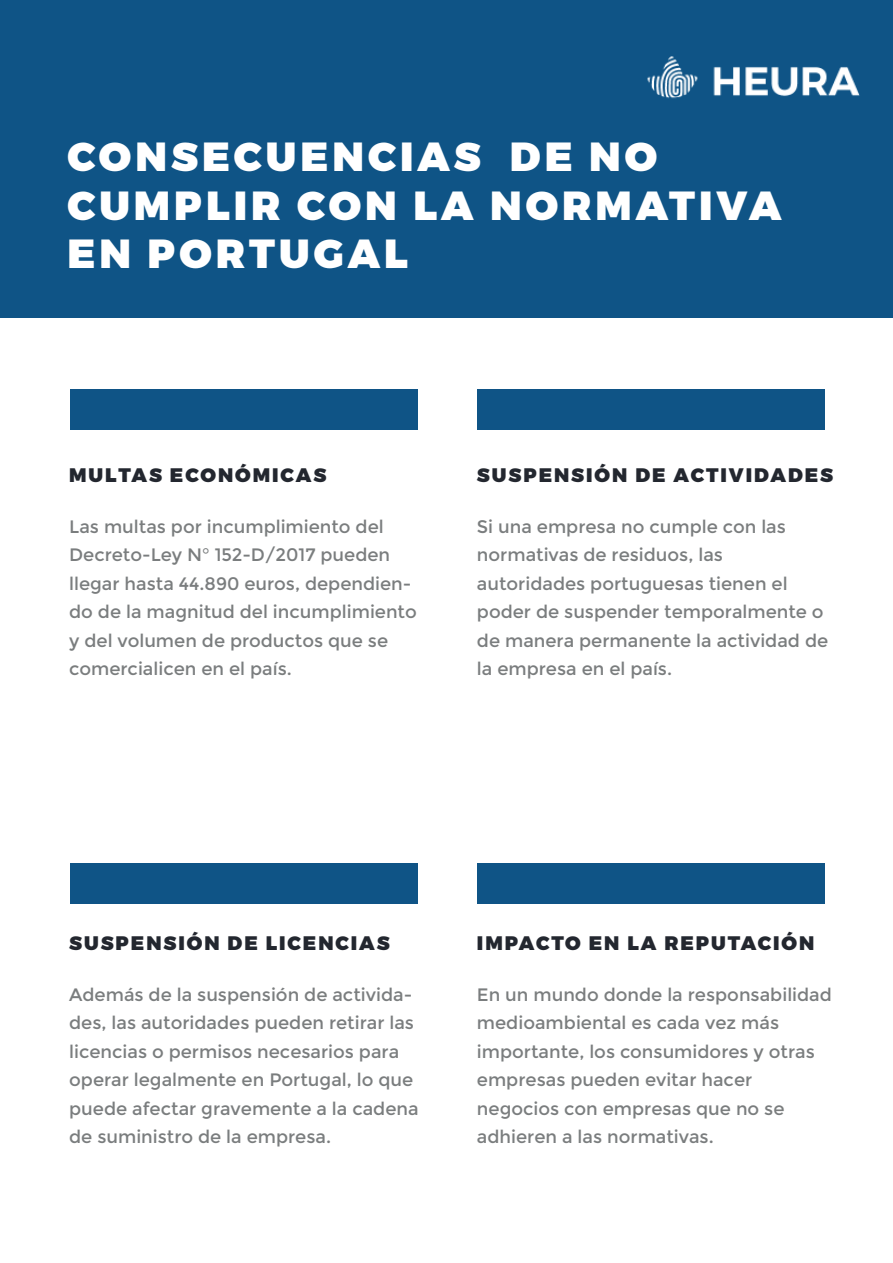
<style>
.page{position:relative;width:893px;height:1263px;background:#fff}
.page>*{position:absolute;margin:0;border:0;box-sizing:border-box;transform-origin:0 0}
.t1{font:900 40.5px/48.6px "Montserrat";letter-spacing:.1em;color:#fff}
.t2{font:900 19.5px "Montserrat";letter-spacing:.1em;color:#23272f}
.t3{font:18px/28.5px "Montserrat";color:#7a7d7e}
</style>
<div class="page">
<div style="left:0;top:0;width:893px;height:318px;background:#0f5486"></div>
<div style="left:70px;top:389px;width:347px;height:40px;background:#0f5486"></div>
<div style="left:477px;top:389px;width:347px;height:40px;background:#0f5486"></div>
<div style="left:70px;top:863px;width:347px;height:41px;background:#0f5486"></div>
<div style="left:477px;top:863px;width:347px;height:41px;background:#0f5486"></div>
<img style="left:647px;top:56px;width:213px;height:43px">
<h1 class="t1" style="left:67px;top:134px;width:715px">CONSECUENCIAS DE NO<br>CUMPLIR CON LA NORMATIVA<br>EN PORTUGAL</h1>
<p class="t2" style="left:69px;top:463px;width:259px">MULTAS ECONÓMICAS</p>
<p class="t3" style="left:69px;top:512px;width:349px">Las multas por incumplimiento del Decreto-Ley N° 152-D/2017 pueden llegar hasta 44.890 euros, dependien&shy;do de la magnitud del incumplimiento y del volumen de productos que se comercialicen en el país.</p>
<p class="t2" style="left:477px;top:463px;width:358px">SUSPENSIÓN DE ACTIVIDADES</p>
<p class="t3" style="left:477px;top:512px;width:353px">Si una empresa no cumple con las normativas de residuos, las autoridades portuguesas tienen el poder de suspender temporalmente o de manera permanente la actividad de la empresa en el país.</p>
<p class="t2" style="left:69px;top:931px;width:322px">SUSPENSIÓN DE LICENCIAS</p>
<p class="t3" style="left:69px;top:980px;width:351px">Además de la suspensión de activida&shy;des, las autoridades pueden retirar las licencias o permisos necesarios para operar legalmente en Portugal, lo que puede afectar gravemente a la cadena de suministro de la empresa.</p>
<p class="t2" style="left:477px;top:931px;width:339px">IMPACTO EN LA REPUTACIÓN</p>
<p class="t3" style="left:477px;top:980px;width:356px">En un mundo donde la responsabilidad medioambiental es cada vez más importante, los consumidores y otras empresas pueden evitar hacer negocios con empresas que no se adhieren a las normativas.</p>
</div>
